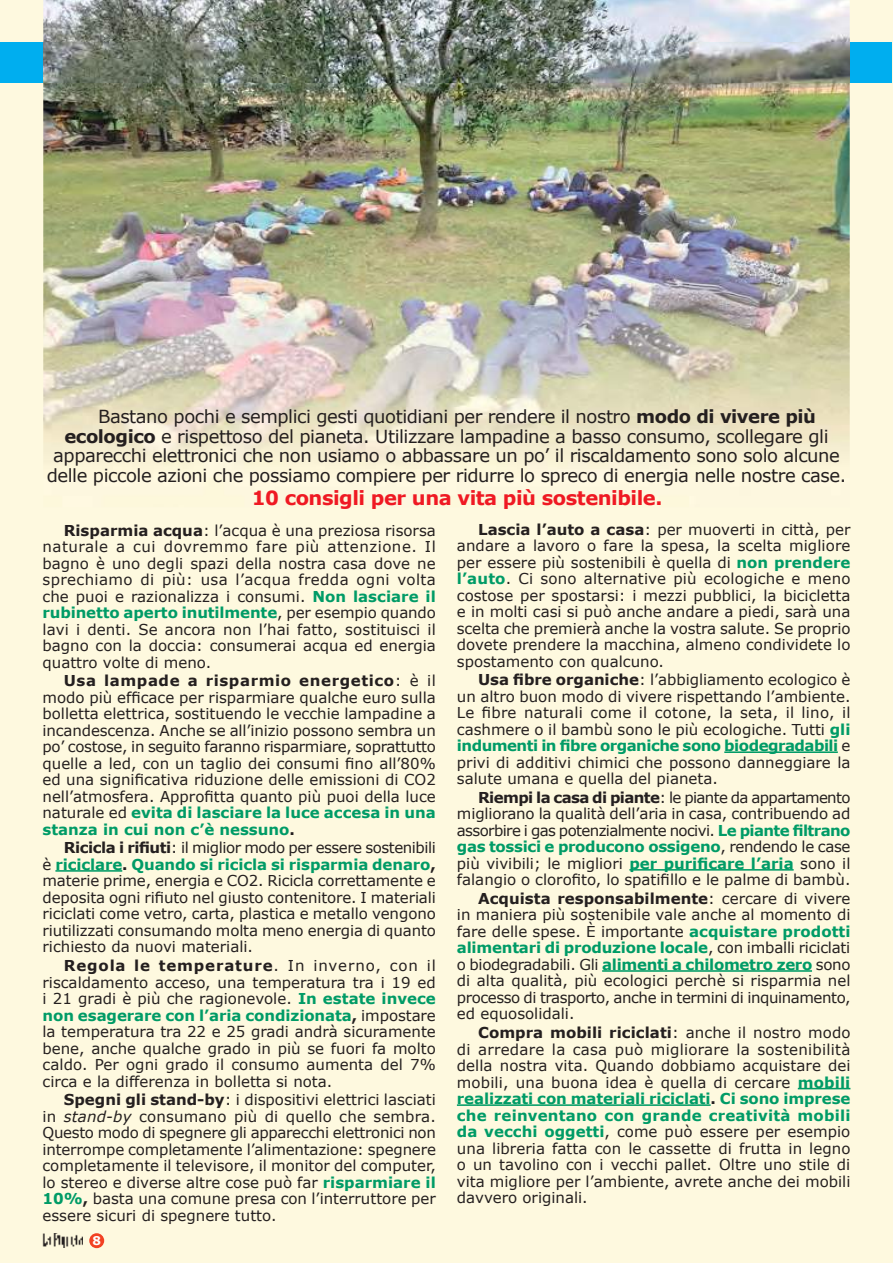
<style>
.page{position:relative;width:893px;height:1263px;background:#fef9df}
.page>*{position:absolute;margin:0;border:0;box-sizing:border-box;transform-origin:0 0}
.t1{font:700 19.5px "Verdana";letter-spacing:-.025em;color:#ef1923}
.t2{font:18px "Verdana";letter-spacing:-.025em;color:#241f1f}
.t3{font:15px/16.5px "Verdana";color:#241f1f;text-align:justify}
.t4{font:700 12px "Verdana";color:#fff}
.s1{font-weight:700}
.s2{font-weight:700;color:#009b66}
.s3{font-style:italic}
</style>
<div class="page">
<img style="left:42px;top:1233px;width:41px;height:14px">
<div style="left:90px;top:1234px;width:13px;height:13px;background:#f24122;border-radius:50%"></div>
<div style="left:89px;top:1233px;width:15px;height:15px;border:2px solid #f24122;border-radius:50%"></div>
<div style="left:0;top:43px;width:892px;height:40px;background:#00aeef"></div>
<hr style="left:55px;top:870px;width:67px;height:2px;background:#009b66">
<hr style="left:724px;top:751px;width:114px;height:2px;background:#009b66">
<hr style="left:629px;top:869px;width:165px;height:2px;background:#009b66">
<hr style="left:602px;top:970px;width:210px;height:2px;background:#009b66">
<hr style="left:798px;top:1088px;width:52px;height:1px;background:#009b66">
<hr style="left:457px;top:1104px;width:254px;height:2px;background:#009b66">
<img style="left:43px;top:0;width:807px;height:465px">
<img style="left:43px;top:43px;width:807px;height:40px">
<p class="t2" style="left:98px;top:404px;width:719px">Bastano pochi e semplici gesti quotidiani per rendere il nostro <span class="s1">modo di vivere più</span></p>
<p class="t2" style="left:64px;top:424px;width:766px"><span class="s1">ecologico</span> e rispettoso del pianeta. Utilizzare lampadine a basso consumo, scollegare gli</p>
<p class="t2" style="left:53px;top:443px;width:788px">apparecchi elettronici che non usiamo o abbassare un po’ il riscaldamento sono solo alcune</p>
<p class="t2" style="left:47px;top:463px;width:801px">delle piccole azioni che possiamo compiere per ridurre lo spreco di energia nelle nostre case.</p>
<h1 class="t1" style="left:252px;top:484px;width:412px">10 consigli per una vita più sostenibile.</h1>
<p class="t3" style="left:43px;top:522px;width:395px;text-indent:21px"><span class="s1">Risparmia acqua</span>: l’acqua è una preziosa risorsa naturale a cui dovremmo fare più attenzione. Il bagno è uno degli spazi della nostra casa dove ne sprechiamo di più: usa l’acqua fredda ogni volta che puoi e razionalizza i consumi. <span class="s2">Non lasciare il rubinetto aperto inutilmente</span>, per esempio quando lavi i denti. Se ancora non l’hai fatto, sostituisci il bagno con la doccia: consumerai acqua ed energia quattro volte di meno.</p>
<p class="t3" style="left:43px;top:672px;width:395px;text-indent:21px"><span class="s1">Usa lampade a risparmio energetico</span>: è il modo più efficace per risparmiare qualche euro sulla bolletta elettrica, sostituendo le vecchie lampadine a incandescenza. Anche se all’inizio possono sembra un po’ costose, in seguito faranno risparmiare, soprattutto quelle a led, con un taglio dei consumi fino all’80% ed una significativa riduzione delle emissioni di CO2 nell’atmosfera. Approfitta quanto più puoi della luce naturale ed <span class="s2">evita di lasciare la luce accesa in una stanza in cui non c’è nessuno</span><span class="s1">.</span></p>
<p class="t3" style="left:43px;top:839px;width:395px;text-indent:21px"><span class="s1">Ricicla i rifiuti</span>: il miglior modo per essere sostenibili è <span class="s2">riciclare</span><span class="s1">.</span> <span class="s2">Quando si ricicla si risparmia denaro</span><span class="s1">, </span>materie prime, energia e CO2. Ricicla correttamente e deposita ogni rifiuto nel giusto contenitore. I materiali riciclati come vetro, carta, plastica e metallo vengono riutilizzati consumando molta meno energia di quanto richiesto da nuovi materiali.</p>
<p class="t3" style="left:43px;top:957px;width:395px;text-indent:21px"><span class="s1">Regola le temperature</span>. In inverno, con il riscaldamento acceso, una temperatura tra i 19 ed i 21 gradi è più che ragionevole. <span class="s2">In estate invece non esagerare con l’aria condizionata</span><span class="s1">,</span> impostare la temperatura tra 22 e 25 gradi andrà sicuramente bene, anche qualche grado in più se fuori fa molto caldo. Per ogni grado il consumo aumenta del 7% circa e la differenza in bolletta si nota.</p>
<p class="t3" style="left:42px;top:1091px;width:395px;text-indent:21px"><span class="s1">Spegni gli stand-by</span>: i dispositivi elettrici lasciati in <span class="s3">stand-by</span> consumano più di quello che sembra.<br>Questo modo di spegnere gli apparecchi elettronici non interrompe completamente l’alimentazione: spegnere completamente il televisore, il monitor del computer, lo stereo e diverse altre cose può far <span class="s2">risparmiare il 10%</span><span class="s1">,</span> basta una comune presa con l’interruttore per essere sicuri di spegnere tutto.</p>
<p class="t4" style="left:93px;top:1232px;width:10px">8</p>
<p class="t3" style="left:457px;top:521px;width:395px;text-indent:21px"><span class="s1">Lascia l’auto a casa</span>: per muoverti in città, per andare a lavoro o fare la spesa, la scelta migliore per essere più sostenibili è quella di <span class="s2">non prendere l’auto</span>. Ci sono alternative più ecologiche e meno costose per spostarsi: i mezzi pubblici, la bicicletta e in molti casi si può anche andare a piedi, sarà una scelta che premierà anche la vostra salute. Se proprio dovete prendere la macchina, almeno condividete lo spostamento con qualcuno.</p>
<p class="t3" style="left:457px;top:671px;width:395px;text-indent:21px"><span class="s1">Usa fibre organiche</span>: l’abbigliamento ecologico è un altro buon modo di vivere rispettando l’ambiente.<br>Le fibre naturali come il cotone, la seta, il lino, il cashmere o il bambù sono le più ecologiche. Tutti <span class="s2">gli indumenti in fibre organiche sono biodegradabili</span> e privi di additivi chimici che possono danneggiare la salute umana e quella del pianeta.</p>
<p class="t3" style="left:457px;top:789px;width:395px;text-indent:21px"><span class="s1">Riempi la casa di piante</span>: le piante da appartamento migliorano la qualità dell’aria in casa, contribuendo ad assorbire i gas potenzialmente nocivi. <span class="s2">Le piante filtrano gas tossici e producono ossigeno</span>, rendendo le case più vivibili; le migliori <span class="s2">per purificare l’aria</span> sono il falangio o clorofito, lo spatifillo e le palme di bambù.</p>
<p class="t3" style="left:457px;top:890px;width:395px;text-indent:21px"><span class="s1">Acquista responsabilmente</span>: cercare di vivere in maniera più sostenibile vale anche al momento di fare delle spese. È importante <span class="s2">acquistare prodotti alimentari di produzione locale</span>, con imballi riciclati o biodegradabili. Gli <span class="s2">alimenti a chilometro zero</span> sono di alta qualità, più ecologici perchè si risparmia nel processo di trasporto, anche in termini di inquinamento, ed equosolidali.</p>
<p class="t3" style="left:457px;top:1024px;width:395px;text-indent:21px"><span class="s1">Compra mobili riciclati</span>: anche il nostro modo di arredare la casa può migliorare la sostenibilità della nostra vita. Quando dobbiamo acquistare dei mobili, una buona idea è quella di cercare <span class="s2">mobili realizzati con materiali riciclati</span><span class="s1">.</span> <span class="s2">Ci sono imprese che reinventano con grande creatività mobili da vecchi oggetti</span>, come può essere per esempio una libreria fatta con le cassette di frutta in legno o un tavolino con i vecchi pallet. Oltre uno stile di vita migliore per l’ambiente, avrete anche dei mobili davvero originali.</p>
</div>
